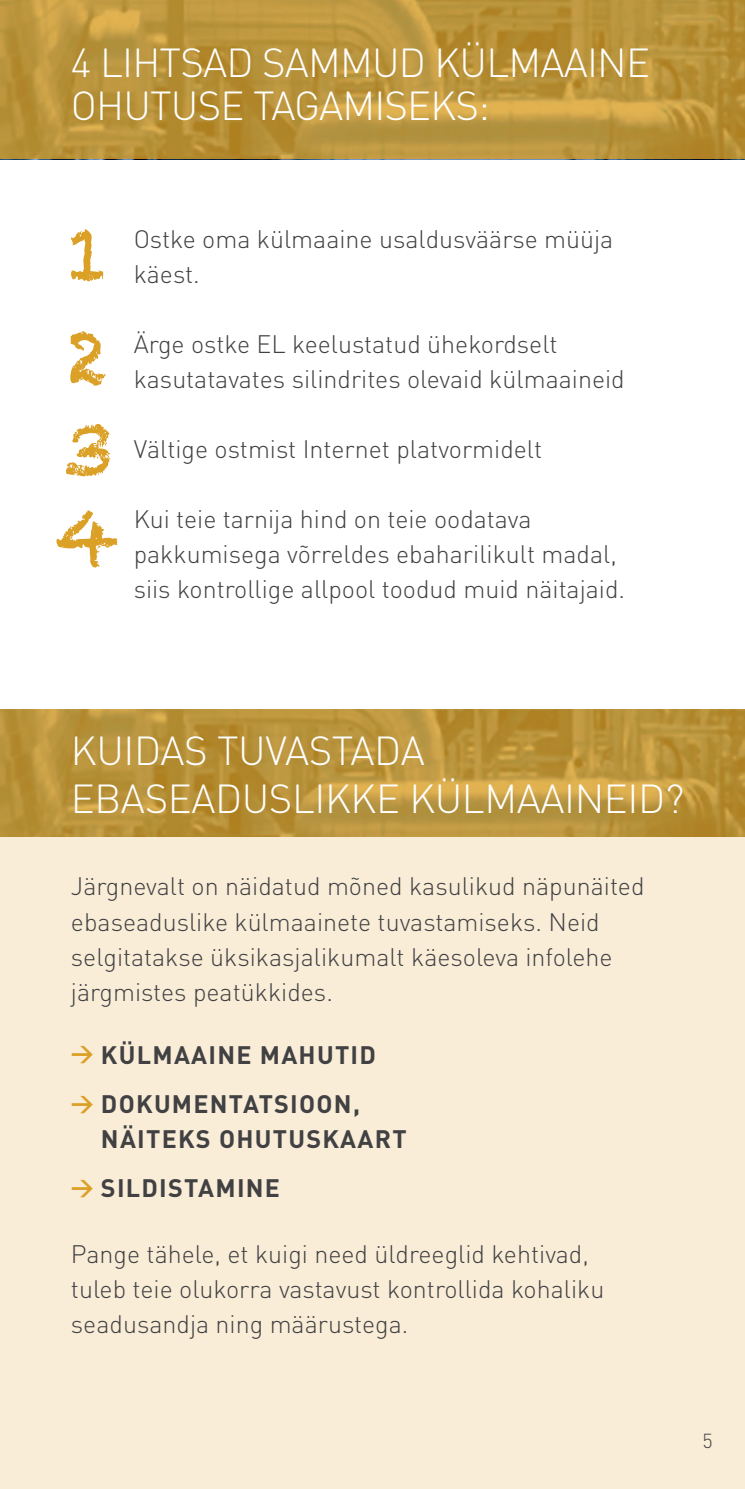
<style>
.page{position:relative;width:745px;height:1489px;background:#fff}
.page>*{position:absolute;margin:0;border:0;box-sizing:border-box;transform-origin:0 0}
.t1{font:72.5px/102.5px "Chalkduster";color:#dba026}
.t2{font:300 40px/42.5px "DIN";letter-spacing:-.02em;color:#fff}
.t3{font:300 25px/35px "DIN";color:#414042}
.t4{font:700 25px/49.2px "DIN";letter-spacing:.05em;color:#414042}
.t5{font:300 20px "DIN";color:#414042}
.s1{font-size:22.5px;color:#dba026}
</style>
<div class="page">
<svg style="left:0;top:0;width:744px;height:159px;background:#bb943b"></svg>
<div style="left:0;top:804px;width:744px;height:684px;background:#f9edd8"></div>
<svg style="left:0;top:709px;width:744px;height:127px;background:#ba933a"></svg>
<h2 class="t2" style="left:71px;top:41px;width:580px">4 LIHTSAD SAMMUD KÜLMAAINE<br>OHUTUSE TAGAMISEKS:</h2>
<h1 class="t1" style="left:65px;top:204px;width:45px">1<br>2</h1>
<h1 class="t1" style="left:54px;top:408px;width:68px;line-height:85px">3<br>4</h1>
<p class="t3" style="left:134px;top:221px;width:481px">Ostke oma külmaaine usaldusväärse müüja käest.</p>
<p class="t3" style="left:134px;top:326px;width:492px">Ärge ostke EL keelustatud ühekordselt kasutatavates silindrites olevaid külmaaineid</p>
<p class="t3" style="left:134px;top:431px;width:410px">Vältige ostmist Internet platvormidelt</p>
<p class="t3" style="left:134px;top:501px;width:492px">Kui teie tarnija hind on teie oodatava pakkumisega võrreldes ebaharilikult madal, siis kontrollige allpool toodud muid näitajaid.</p>
<h2 class="t2" style="left:71px;top:725px;width:614px;line-height:48px">KUIDAS TUVASTADA<br>EBASEADUSLIKKE KÜLMAAINEID?</h2>
<p class="t3" style="left:71px;top:868px;width:574px">Järgnevalt on näidatud mõned kasulikud näpunäited ebaseaduslike külmaainete tuvastamiseks. Neid selgitatakse üksikasjalikumalt käesoleva infolehe järgmistes peatükkides.</p>
<p class="t4" style="left:71px;top:1029px;width:306px"><span class="s1">&gt;</span> KÜLMAAINE MAHUTID <span class="s1">&gt;</span> DOKUMENTATSIOON,</p>
<p class="t4" style="left:71px;top:1113px;width:337px;text-indent:30px">NÄITEKS OHUTUSKAART <span class="s1">&gt;</span> SILDISTAMINE</p>
<p class="t3" style="left:71px;top:1236px;width:534px">Pange tähele, et kuigi need üldreeglid kehtivad, tuleb teie olukorra vastavust kontrollida kohaliku seadusandja ning määrustega.</p>
<p class="t5" style="left:702px;top:1428px;width:12px">5</p>
</div>
